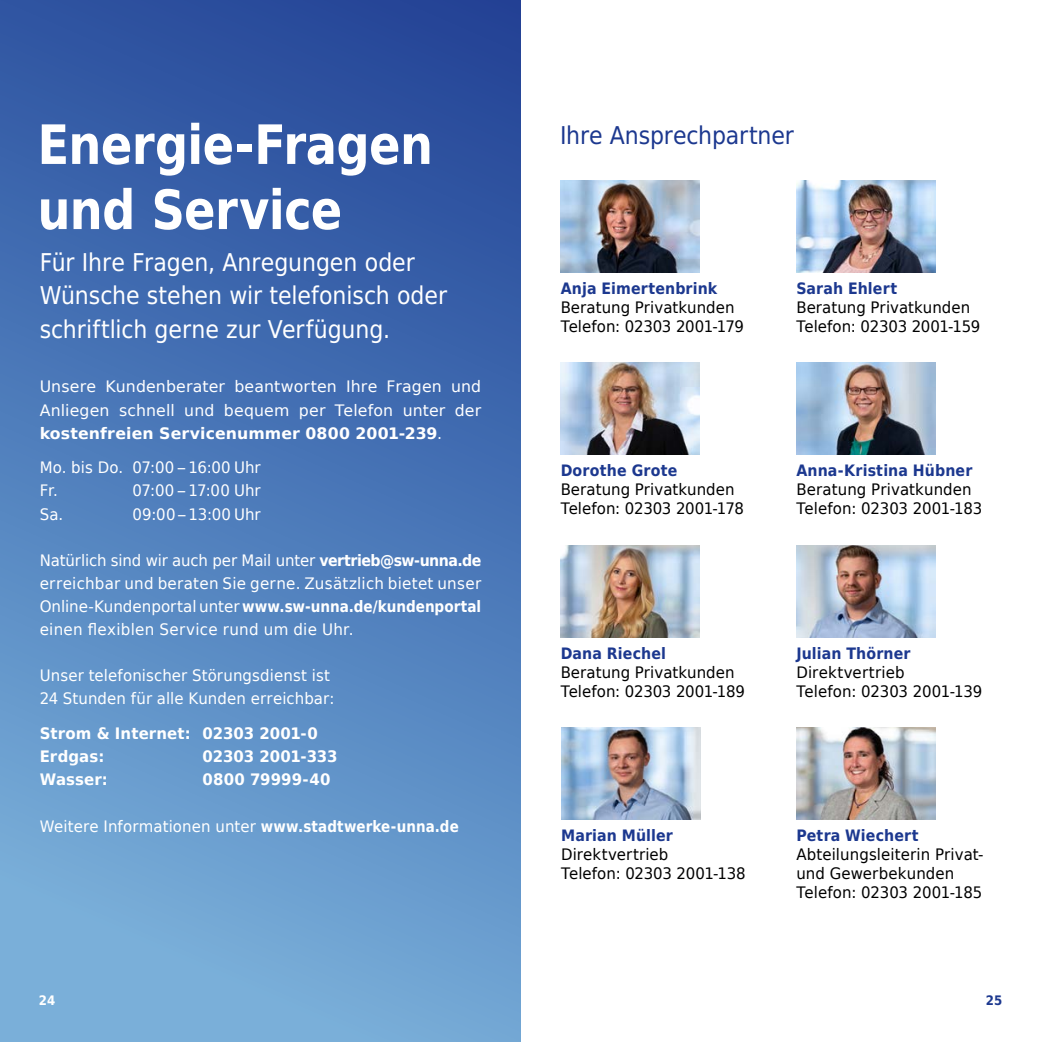
<style>
.page{position:relative;width:1042px;height:1042px;background:#fff}
.page>*{position:absolute;margin:0;border:0;box-sizing:border-box;transform-origin:0 0}
.t1{font:700 54.25px/65.1px "DejaVu Sans Condensed";letter-spacing:-.01em;color:#fff;scale:.95 1}
.t2{font:24.5px/33.2px "DejaVu LGC Sans Condensed";color:#fff}
.t3{font:24.5px "DejaVu LGC Sans Condensed";letter-spacing:-.005em;color:#1c388f}
.t4{font:15.75px/23.1px "DejaVu LGC Sans";letter-spacing:.01em;color:#fff;scale:.95 1}
.t5{font:15.75px/18.9px "DejaVu Sans";letter-spacing:.005em;color:#000;scale:.95 1}
.t6{font:15.75px/23.1px "DejaVu LGC Sans";letter-spacing:.01em;color:#fff;text-align:justify}
.t7{font:700 15.75px "DejaVu Sans Condensed";letter-spacing:.01em;color:#1c388f}
.t8{font:15.75px/18.9px "DejaVu LGC Sans";color:#000;scale:.95 1}
.t9{font:700 15.75px/23.1px "DejaVu LGC Sans";letter-spacing:.005em;color:#fff;scale:.95 1}
.t10{font:700 15.75px "DejaVu LGC Sans Condensed";color:#fff;scale:.96 1}
.t11{font:15.75px "DejaVu LGC Sans";letter-spacing:.01em;color:#fff;scale:.96 1}
.t12{font:700 13.12px "DejaVu LGC Sans Condensed";color:#fff}
.t13{font:700 13.12px "DejaVu LGC Sans Condensed";color:#1c388f}
.s1{font-weight:700}
.s2{font-family:"DejaVu Sans Condensed";font-weight:700}
.s3{font-family:"DejaVu LGC Sans";font-weight:400}
.s4{font-family:"DejaVu LGC Sans Condensed";font-weight:700}
</style>
<div class="page">
<div style="left:0;top:0;width:521px;height:1042px;background:linear-gradient(to bottom,#25499b,#7ab1db)"></div>
<img style="left:796px;top:727px;width:139px;height:93px">
<img style="left:796px;top:362px;width:139px;height:93px">
<img style="left:796px;top:180px;width:139px;height:93px">
<img style="left:561px;top:180px;width:138px;height:93px">
<img style="left:561px;top:362px;width:138px;height:93px">
<img style="left:561px;top:545px;width:138px;height:92px">
<img style="left:796px;top:545px;width:139px;height:92px">
<img style="left:561px;top:727px;width:139px;height:92px">
<h1 class="t1" style="left:37px;top:111px;width:418px">Energie-Fragen und Service</h1>
<h2 class="t2" style="left:40px;top:246px;width:409px">Für Ihre Fragen, Anregungen oder<br>Wünsche stehen wir telefonisch oder schriftlich gerne zur Verfügung.</h2>
<p class="t6" style="left:40px;top:375px;width:443px">Unsere Kundenberater beantworten Ihre Fragen und Anliegen schnell und bequem per Telefon unter der <span class="s1">kostenfreien Servicenummer 0800 2001-239</span>.</p>
<p class="t4" style="left:40px;top:456px;width:234px">Mo. bis Do. 07:00 – 16:00 Uhr<br>Fr.</p>
<p class="t4" style="left:132px;top:479px;width:137px">07:00 – 17:00 Uhr</p>
<p class="t4" style="left:40px;top:503px;width:26px">Sa.</p>
<p class="t4" style="left:132px;top:503px;width:137px">09:00 – 13:00 Uhr</p>
<p class="t4" style="left:40px;top:549px;width:466px">Natürlich sind wir auch per Mail unter <span class="s2">vertrieb@sw-unna.de </span>erreichbar und beraten Sie gerne. Zusätzlich bietet unser</p>
<p class="t10" style="left:40px;top:594px;width:461px"><span class="s3">Online-Kundenportal unter</span> www.sw-unna.de/kundenportal</p>
<p class="t11" style="left:40px;top:618px;width:328px">einen flexiblen Service rund um die Uhr.</p>
<p class="t4" style="left:40px;top:664px;width:312px">Unser telefonischer Störungsdienst ist<br>24 Stunden für alle Kunden erreichbar:</p>
<p class="t9" style="left:40px;top:722px;width:294px">Strom &amp; Internet: 02303 2001-0<br>Erdgas:</p>
<p class="t9" style="left:202px;top:745px;width:144px">02303 2001-333</p>
<p class="t9" style="left:40px;top:768px;width:73px">Wasser:</p>
<p class="t9" style="left:202px;top:768px;width:136px">0800 79999-40</p>
<p class="t4" style="left:40px;top:814px;width:443px">Weitere Informationen unter <span class="s4">www.stadtwerke-unna.de</span></p>
<h2 class="t3" style="left:560px;top:118px;width:235px">Ihre Ansprechpartner</h2>
<p class="t7" style="left:561px;top:275px;width:158px">Anja Eimertenbrink</p>
<p class="t5" style="left:561px;top:297px;width:195px">Beratung Privatkunden<br>Telefon: 02303 2001-179</p>
<p class="t7" style="left:561px;top:457px;width:118px">Dorothe Grote</p>
<p class="t8" style="left:561px;top:480px;width:194px">Beratung Privatkunden<br>Telefon: 02303 2001-178</p>
<p class="t7" style="left:796px;top:275px;width:102px">Sarah Ehlert</p>
<p class="t8" style="left:796px;top:298px;width:195px">Beratung Privatkunden<br>Telefon: 02303 2001-159</p>
<p class="t7" style="left:796px;top:457px;width:177px">Anna-Kristina Hübner</p>
<p class="t5" style="left:796px;top:479px;width:197px">Beratung Privatkunden<br>Telefon: 02303 2001-183</p>
<p class="t7" style="left:561px;top:640px;width:107px">Dana Riechel</p>
<p class="t5" style="left:561px;top:662px;width:196px">Beratung Privatkunden<br>Telefon: 02303 2001-189</p>
<p class="t7" style="left:796px;top:640px;width:116px">Julian Thörner</p>
<p class="t5" style="left:796px;top:662px;width:197px">Direktvertrieb<br>Telefon: 02303 2001-139</p>
<p class="t7" style="left:561px;top:822px;width:113px">Marian Müller</p>
<p class="t5" style="left:561px;top:844px;width:196px">Direktvertrieb<br>Telefon: 02303 2001-138</p>
<p class="t7" style="left:796px;top:822px;width:124px">Petra Wiechert</p>
<p class="t5" style="left:796px;top:844px;width:199px">Abteilungsleiterin Privat&shy;und Gewerbekunden<br>Telefon: 02303 2001-185</p>
<p class="t12" style="left:39px;top:990px;width:18px">24</p>
<p class="t13" style="left:986px;top:990px;width:18px">25</p>
</div>
